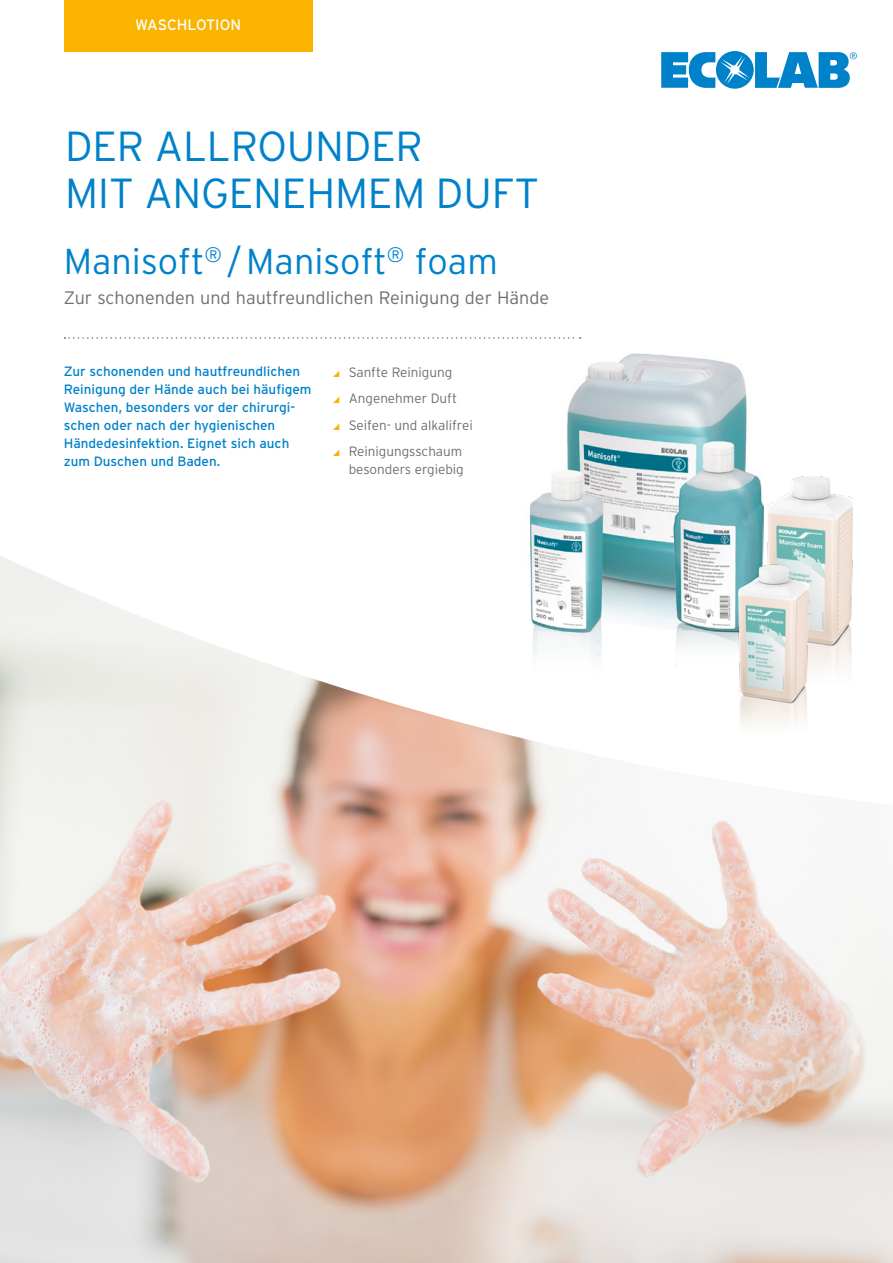
<style>
.page{position:relative;width:893px;height:1263px;background:#fff}
.page>*{position:absolute;margin:0;border:0;box-sizing:border-box;transform-origin:0 0}
.t1{font:300 42px/46.5px "Interstate";letter-spacing:-.005em;color:#0082ca}
.t2{font:300 36px "Interstate";color:#0082ca}
.t3{font:300 18px "Interstate";color:#6f6f6e}
.t4{font:15px "Interstate";color:#fff}
.t5{font:13.5px/18px "Interstate";color:#0082ca}
.t6{font:300 13.5px/26.5px "Interstate";color:#6f6f6e}
.s1{color:#fab400}
</style>
<div class="page">
<img style="left:529px;top:353px;width:234px;height:202px">
<img style="left:0;top:555px;width:893px;height:708px">
<svg style="left:65px;top:337px;width:516px;height:2px"></svg>
<svg style="left:661px;top:51px;width:196px;height:38px"></svg>
<div style="left:64px;top:0;width:249px;height:51px;background:#fab400"></div>
<img style="left:768px;top:476px;width:85px;height:208px">
<img style="left:738px;top:564px;width:71px;height:172px">
<p class="t4" style="left:135px;top:16px;width:107px">WASCHLOTION</p>
<h1 class="t1" style="left:65px;top:123px;width:476px">DER ALLROUNDER<br>MIT ANGENEHMEM DUFT</h1>
<h2 class="t2" style="left:64px;top:241px;width:436px">Manisoft<sup>®</sup> /Manisoft<sup>®</sup> foam</h2>
<h3 class="t3" style="left:64px;top:287px;width:487px">Zur schonenden und hautfreundlichen Reinigung der Hände</h3>
<p class="t5" style="left:64px;top:362px;width:249px">Zur schonenden und hautfreundlichen Reinigung der Hände auch bei häufigem Waschen, besonders vor der chirurgi&shy;schen oder nach der hygienischen Händedesinfektion. Eignet sich auch zum Duschen und Baden.</p>
<p class="t6" style="left:332px;top:358px;width:143px"><span class="s1">◢</span> Sanfte Reinigung<br><span class="s1">◢</span> Angenehmer Duft<br><span class="s1">◢</span> Seifen- und alkalifrei <span class="s1">◢</span> Reinigungsschaum</p>
<p class="t6" style="left:349px;top:456px;width:117px">besonders ergiebig</p>
</div>
